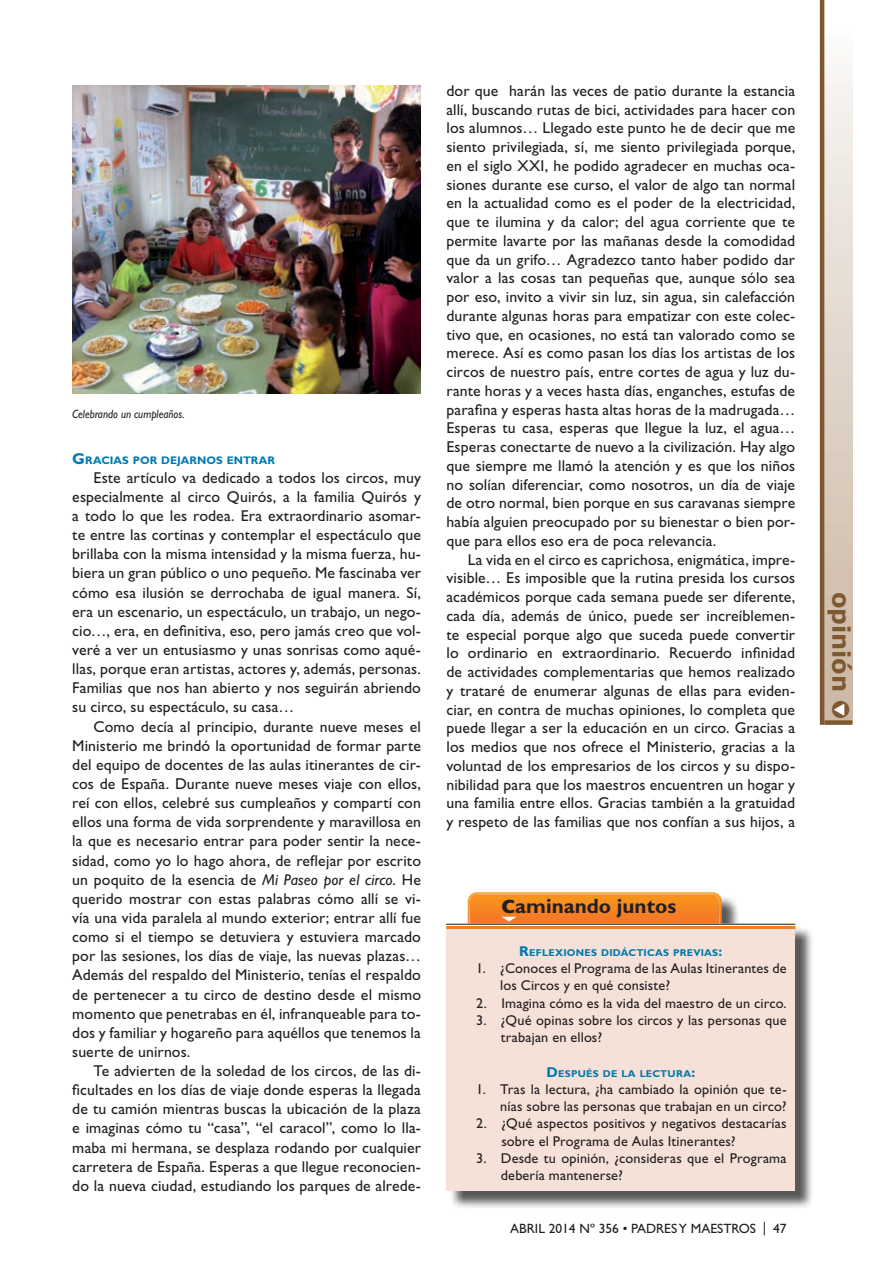
<style>
.page{position:relative;width:893px;height:1263px;background:#fff}
.page>*{position:absolute;margin:0;border:0;box-sizing:border-box;transform-origin:0 0}
.t1{font:700 24px "Verdana";color:#7f5830}
.t2{font:700 20.7px "Gill Sans Std";color:#231f20}
.t3{font:15.75px/18.8px "Gill Sans Std";letter-spacing:.005em;color:#231f20;text-align:justify}
.t4{font:14.25px/17.2px "Gill Sans Std";letter-spacing:.01em;color:#231f20}
.t5{font:13.5px "Gill Sans Std";color:#231f20}
.t6{font:italic 12px "Gill Sans Std";color:#231f20;scale:.9 1}
.t7{font:700 10.95px "Gill Sans Std";color:#0079af}
.t8{font:700 10.05px "Gill Sans Std";letter-spacing:.02em;color:#0079af}
.s1{font-size:15.75px}
.s2{font-style:italic}
.s3{font-size:28.5px}
.s4{font-size:14.25px}
.s5{color:#fff}
</style>
<div class="page">
<svg style="left:824px;top:0;width:28px;height:720px;background:#e0d5cb"></svg>
<div style="left:824px;top:720px;width:28px;height:5px;background:#7f5830"></div>
<hr style="left:820px;top:0;width:4px;height:725px;background:#7f5830">
<div style="left:449px;top:894px;width:365px;height:315px;background:#231f20;opacity:.75"></div>
<svg style="left:446px;top:892px;width:349px;height:37px"></svg>
<hr style="left:447px;top:925px;width:348px;height:1px;background:#fff">
<div style="left:446px;top:929px;width:349px;height:262px;background:#f6e1d9"></div>
<img style="left:72px;top:85px;width:349px;height:308px">
<p class="t6" style="left:72px;top:407px;width:126px">Celebrando un cumpleaños.</p>
<p class="t7" style="left:72px;top:453px;width:203px"><span class="s1">G</span> RACIAS POR DEJARNOS ENTRAR</p>
<p class="t3" style="left:72px;top:468px;width:350px;line-height:19.2px;text-indent:21px">Este artículo va dedicado a todos los circos, muy especialmente al circo Quirós, a la familia Quirós y a todo lo que les rodea. Era extraordinario asomar&shy;te entre las cortinas y contemplar el espectáculo que brillaba con la misma intensidad y la misma fuerza, hu&shy;biera un gran público o uno pequeño. Me fascinaba ver cómo esa ilusión se derrochaba de igual manera. Sí, era un escenario, un espectáculo, un trabajo, un nego&shy;cio…, era, en definitiva, eso, pero jamás creo que vol&shy;veré a ver un entusiasmo y unas sonrisas como aqué&shy;llas, porque eran artistas, actores y, además, personas.<br>Familias que nos han abierto y nos seguirán abriendo su circo, su espectáculo, su casa…</p>
<p class="t3" style="left:72px;top:717px;width:350px;line-height:19.2px;text-indent:21px">Como decía al principio, durante nueve meses el Ministerio me brindó la oportunidad de formar parte del equipo de docentes de las aulas itinerantes de cir&shy;cos de España. Durante nueve meses viaje con ellos, reí con ellos, celebré sus cumpleaños y compartí con ellos una forma de vida sorprendente y maravillosa en la que es necesario entrar para poder sentir la nece&shy;sidad, como yo lo hago ahora, de reflejar por escrito un poquito de la esencia de <span class="s2">Mi Paseo por el circo</span>. He querido mostrar con estas palabras cómo allí se vi&shy;vía una vida paralela al mundo exterior; entrar allí fue como si el tiempo se detuviera y estuviera marcado por las sesiones, los días de viaje, las nuevas plazas… Además del respaldo del Ministerio, tenías el respaldo de pertenecer a tu circo de destino desde el mismo momento que penetrabas en él, infranqueable para to&shy;dos y familiar y hogareño para aquéllos que tenemos la suerte de unirnos.</p>
<p class="t3" style="left:72px;top:1061px;width:350px;line-height:19.2px;text-indent:21px">Te advierten de la soledad de los circos, de las di&shy;ficultades en los días de viaje donde esperas la llegada de tu camión mientras buscas la ubicación de la plaza e imaginas cómo tu “casa”, “el caracol”, como lo lla&shy;maba mi hermana, se desplaza rodando por cualquier carretera de España. Esperas a que llegue reconocien&shy;do la nueva ciudad, estudiando los parques de alrede-</p>
<p class="t3" style="left:446px;top:81px;width:350px">dor que harán las veces de patio durante la estancia allí, buscando rutas de bici, actividades para hacer con los alumnos… Llegado este punto he de decir que me siento privilegiada, sí, me siento privilegiada porque, en el siglo XXI, he podido agradecer en muchas oca&shy;siones durante ese curso, el valor de algo tan normal en la actualidad como es el poder de la electricidad, que te ilumina y da calor; del agua corriente que te permite lavarte por las mañanas desde la comodidad que da un grifo… Agradezco tanto haber podido dar valor a las cosas tan pequeñas que, aunque sólo sea por eso, invito a vivir sin luz, sin agua, sin calefacción durante algunas horas para empatizar con este colec&shy;tivo que, en ocasiones, no está tan valorado como se merece. Así es como pasan los días los artistas de los circos de nuestro país, entre cortes de agua y luz du&shy;rante horas y a veces hasta días, enganches, estufas de parafina y esperas hasta altas horas de la madrugada… Esperas tu casa, esperas que llegue la luz, el agua… Esperas conectarte de nuevo a la civilización. Hay algo que siempre me llamó la atención y es que los niños no solían diferenciar, como nosotros, un día de viaje de otro normal, bien porque en sus caravanas siempre había alguien preocupado por su bienestar o bien por&shy;que para ellos eso era de poca relevancia.</p>
<p class="t3" style="left:446px;top:550px;width:350px;text-indent:21px">La vida en el circo es caprichosa, enigmática, impre&shy;visible… Es imposible que la rutina presida los cursos académicos porque cada semana puede ser diferente, cada día, además de único, puede ser increíblemen&shy;te especial porque algo que suceda puede convertir lo ordinario en extraordinario. Recuerdo infinidad de actividades complementarias que hemos realizado y trataré de enumerar algunas de ellas para eviden&shy;ciar, en contra de muchas opiniones, lo completa que puede llegar a ser la educación en un circo. Gracias a los medios que nos ofrece el Ministerio, gracias a la voluntad de los empresarios de los circos y su dispo&shy;nibilidad para que los maestros encuentren un hogar y una familia entre ellos. Gracias también a la gratuidad y respeto de las familias que nos confían a sus hijos, a</p>
<h2 class="t2" style="left:501px;top:894px;width:177px"><span class="s3">c</span>aminando juntos</h2>
<p class="t8" style="left:519px;top:946px;width:205px"><span class="s4">R</span>EFLEXIONES DIDÁCTICAS PREVIAS<span class="s4">:</span></p>
<p class="t4" style="left:500px;top:960px;width:288px;text-indent:-24px">1. ¿Conoces el Programa de las Aulas Itinerantes de los Circos y en qué consiste?</p>
<p class="t4" style="left:476px;top:994px;width:312px">2. Imagina cómo es la vida del maestro de un circo.</p>
<p class="t4" style="left:501px;top:1011px;width:287px;text-indent:-25px">3. ¿Qué opinas sobre los circos y las personas que trabajan en ellos?</p>
<p class="t8" style="left:546px;top:1067px;width:150px"><span class="s4">D</span> ESPUÉS DE LA LECTURA<span class="s4">:</span></p>
<p class="t4" style="left:476px;top:1080px;width:312px;text-align:right">1. Tras la lectura, ¿ha cambiado la opinión que te&shy;nías sobre las personas que trabajan en un circo?</p>
<p class="t4" style="left:501px;top:1115px;width:287px;text-indent:-25px">2. ¿Qué aspectos positivos y negativos destacarías sobre el Programa de Aulas Itinerantes?</p>
<p class="t4" style="left:501px;top:1149px;width:287px;text-indent:-25px">3. Desde tu opinión, ¿consideras que el Programa debería mantenerse?</p>
<p class="t5" style="left:510px;top:1221px;width:278px">ABRIL 2014 Nº 356 • PADRES Y MAESTROS | 47</p>
<h1 class="t1" style="left:858px;top:592px;width:129px;rotate:90deg">opinión ●<span class="s5">▼</span></h1>
</div>
